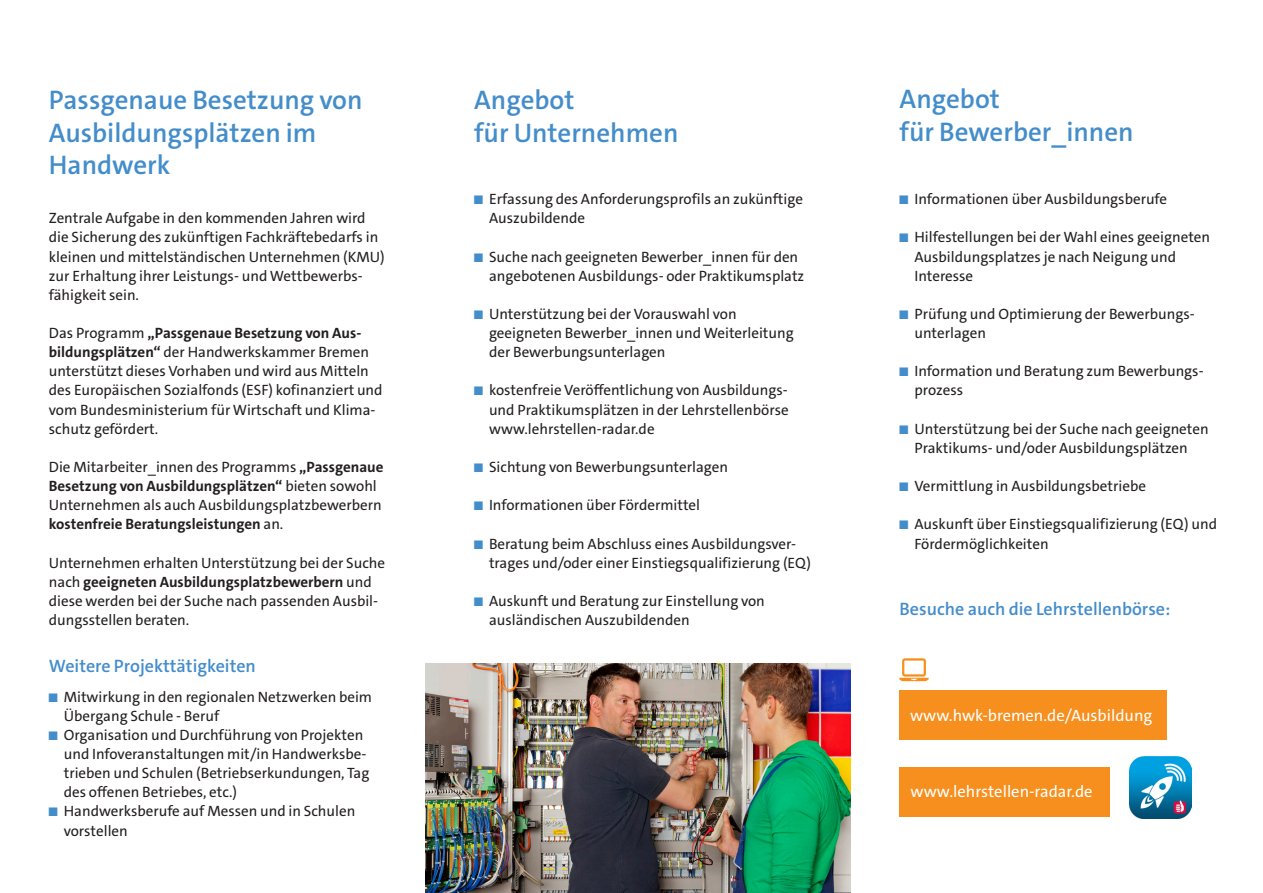
<style>
.page{position:relative;width:1263px;height:893px;background:#fff}
.page>*{position:absolute;margin:0;border:0;box-sizing:border-box;transform-origin:0 0}
.DIN_lang_Überschrift{font:600 27px/32.4px "The Sans C4 s";color:#448dcb}
.DIN_lang_Überschrift-2{font:600 18px "The Sans C4 s";color:#448dcb}
.DIN_lang_Text_heraus{font:16.5px "The Sans C4 s";color:#fff}
.DIN_lang_Fließtext_F{font:15px/19.2px "The Sans C4 s";color:#231f20}
.s1{font-weight:700}
.s2{font-size:12.6px;color:#448dcb}
</style>
<div class="page">
<div style="left:899px;top:690px;width:268px;height:50px;background:#f68f1e"></div>
<svg style="left:899px;top:658px;width:30px;height:23px"></svg>
<img style="left:425px;top:663px;width:425px;height:230px">
<img style="left:1129px;top:756px;width:62px;height:63px">
<div style="left:899px;top:767px;width:211px;height:50px;background:#f68f1e"></div>
<p class="DIN_lang_Überschrift" style="left:49px;top:84px;width:315px">Passgenaue Besetzung von<br>Ausbildungsplätzen im<br>Handwerk</p>
<p class="DIN_lang_Fließtext_F" style="left:49px;top:209px;width:337px">Zentrale Aufgabe in den kommenden Jahren wird die Sicherung des zukünftigen Fachkräftebedarfs in kleinen und mittelständischen Unternehmen (KMU) zur Erhaltung ihrer Leistungs- und Wettbewerbs&shy;fähigkeit sein.</p>
<p class="DIN_lang_Fließtext_F" style="left:49px;top:323px;width:335px">Das Programm <span class="s1">„Passgenaue Besetzung von Aus&shy;bildungsplätzen“</span> der Handwerkskammer Bremen unterstützt dieses Vorhaben und wird aus Mitteln des Europäischen Sozialfonds (ESF) kofinanziert und vom Bundesministerium für Wirtschaft und Klima&shy;schutz gefördert.</p>
<p class="DIN_lang_Fließtext_F" style="left:49px;top:457px;width:336px">Die Mitarbeiter_innen des Programms <span class="s1">„Passgenaue Besetzung von Ausbildungsplätzen“</span> bieten sowohl Unternehmen als auch Ausbildungsplatzbewerbern <span class="s1">kostenfreie Beratungsleistungen</span> an.</p>
<p class="DIN_lang_Fließtext_F" style="left:49px;top:553px;width:338px">Unternehmen erhalten Unterstützung bei der Suche nach <span class="s1">geeigneten Ausbildungsplatzbewerbern</span> und diese werden bei der Suche nach passenden Ausbil&shy;dungsstellen beraten.</p>
<p class="DIN_lang_Überschrift-2" style="left:49px;top:655px;width:209px">Weitere Projekttätigkeiten</p>
<p class="DIN_lang_Fließtext_F" style="left:64px;top:687px;width:310px;text-indent:-15px"><span class="s2">■</span> Mitwirkung in den regionalen Netzwerken beim<br>Übergang Schule - Beruf</p>
<p class="DIN_lang_Fließtext_F" style="left:64px;top:725px;width:307px;text-indent:-15px"><span class="s2">■</span> Organisation und Durchführung von Projekten und Infoveranstaltungen mit/in Handwerksbe&shy;trieben und Schulen (Betriebserkundungen, Tag des offenen Betriebes, etc.)</p>
<p class="DIN_lang_Fließtext_F" style="left:64px;top:802px;width:293px;text-indent:-15px"><span class="s2">■</span> Handwerksberufe auf Messen und in Schulen vorstellen</p>
<p class="DIN_lang_Überschrift" style="left:474px;top:84px;width:206px">Angebot<br>für Unternehmen</p>
<p class="DIN_lang_Fließtext_F" style="left:489px;top:190px;width:315px;text-indent:-15px"><span class="s2">■</span> Erfassung des Anforderungsprofils an zukünftige<br>Auszubildende</p>
<p class="DIN_lang_Fließtext_F" style="left:489px;top:247px;width:317px;text-indent:-15px"><span class="s2">■</span> Suche nach geeigneten Bewerber_innen für den angebotenen Ausbildungs- oder Praktikumsplatz</p>
<p class="DIN_lang_Fließtext_F" style="left:489px;top:304px;width:306px;text-indent:-15px"><span class="s2">■</span> Unterstützung bei der Vorauswahl von geeigneten Bewerber_innen und Weiterleitung der Bewerbungsunterlagen</p>
<p class="DIN_lang_Fließtext_F" style="left:489px;top:381px;width:301px;text-align:justify;text-indent:-15px"><span class="s2">■</span> kostenfreie Veröffentlichung von Ausbildungs&shy;und Praktikumsplätzen in der Lehrstellenbörse www.lehrstellen-radar.de</p>
<p class="DIN_lang_Fließtext_F" style="left:474px;top:457px;width:255px"><span class="s2">■</span> Sichtung von Bewerbungsunterlagen</p>
<p class="DIN_lang_Fließtext_F" style="left:474px;top:496px;width:227px"><span class="s2">■</span> Informationen über Fördermittel</p>
<p class="DIN_lang_Fließtext_F" style="left:489px;top:534px;width:324px;text-indent:-15px"><span class="s2">■</span> Beratung beim Abschluss eines Ausbildungsver&shy;trages und/oder einer Einstiegsqualifizierung (EQ)</p>
<p class="DIN_lang_Fließtext_F" style="left:489px;top:591px;width:277px;text-indent:-15px"><span class="s2">■</span> Auskunft und Beratung zur Einstellung von ausländischen Auszubildenden</p>
<p class="DIN_lang_Überschrift" style="left:900px;top:83px;width:236px">Angebot<br>für Bewerber_innen</p>
<p class="DIN_lang_Fließtext_F" style="left:900px;top:190px;width:269px"><span class="s2">■</span> Informationen über Ausbildungsberufe</p>
<p class="DIN_lang_Fließtext_F" style="left:914px;top:228px;width:297px;text-indent:-15px"><span class="s2">■</span> Hilfestellungen bei der Wahl eines geeigneten<br>Ausbildungsplatzes je nach Neigung und<br>Interesse</p>
<p class="DIN_lang_Fließtext_F" style="left:914px;top:304px;width:282px;text-indent:-15px"><span class="s2">■</span> Prüfung und Optimierung der Bewerbungs&shy;unterlagen</p>
<p class="DIN_lang_Fließtext_F" style="left:914px;top:362px;width:291px;text-indent:-15px"><span class="s2">■</span> Information und Beratung zum Bewerbungs&shy;prozess</p>
<p class="DIN_lang_Fließtext_F" style="left:900px;top:419px;width:311px;text-align:center"><span class="s2">■</span> Unterstützung bei der Suche nach geeigneten<br>Praktikums- und/oder Ausbildungsplätzen</p>
<p class="DIN_lang_Fließtext_F" style="left:900px;top:477px;width:248px"><span class="s2">■</span> Vermittlung in Ausbildungsbetriebe</p>
<p class="DIN_lang_Fließtext_F" style="left:914px;top:515px;width:304px;text-indent:-15px"><span class="s2">■</span> Auskunft über Einstiegsqualifizierung (EQ) und<br>Fördermöglichkeiten</p>
<p class="DIN_lang_Überschrift-2" style="left:900px;top:597px;width:272px">Besuche auch die Lehrstellenbörse:</p>
<p class="DIN_lang_Text_heraus" style="left:910px;top:705px;width:244px">www.hwk-bremen.de/Ausbildung</p>
<p class="DIN_lang_Text_heraus" style="left:910px;top:781px;width:184px">www.lehrstellen-radar.de</p>
</div>
